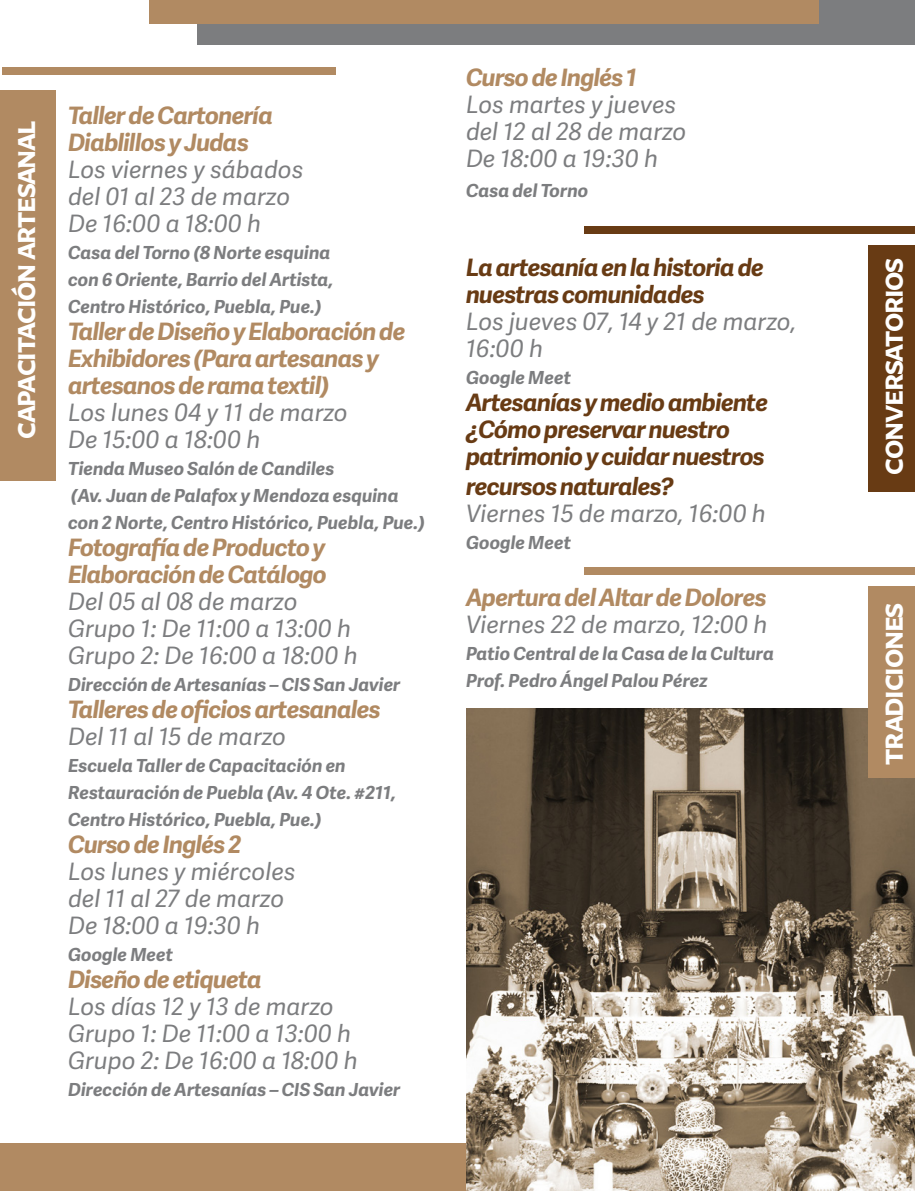
<style>
.page{position:relative;width:915px;height:1191px;background:#fff}
.page>*{position:absolute;margin:0;border:0;box-sizing:border-box;transform-origin:0 0}
.SUBS_T2{font:italic 24px/27px "Adelle Sans";color:#7c7d7f}
.SUBS_T2-2{font:italic 700 24px/27px "Adelle Sans";letter-spacing:-.03em;color:#b18a62}
.SUBS_T2-3{font:italic 700 24px/27px "Adelle Sans";letter-spacing:-.03em;color:#683b14}
.TITULOS_1{font:900 24px "Heroica";letter-spacing:-.05em;color:#fff}
.TITULOS_1-2{font:900 24px "Heroica";letter-spacing:-.07em;color:#fff}
.SUBS_T2-4{font:italic 700 18px/27px "Adelle Sans";color:#7c7d7f}
</style>
<div class="page">
<div style="left:0;top:1143px;width:914px;height:48px;background:#b18a62"></div>
<img style="left:466px;top:708px;width:448px;height:483px">
<img style="left:914px;top:0;width:1px;height:1191px">
<div style="left:197px;top:0;width:717px;height:45px;background:#7c7d7f"></div>
<div style="left:148px;top:0;width:670px;height:23px;background:#b18a62"></div>
<div style="left:0;top:90px;width:55px;height:390px;background:#b18a62"></div>
<div style="left:2px;top:68px;width:334px;height:7px;background:#b18a62"></div>
<div style="left:584px;top:226px;width:330px;height:7px;background:#683b14"></div>
<div style="left:584px;top:567px;width:330px;height:7px;background:#b18a62"></div>
<div style="left:867px;top:245px;width:47px;height:247px;background:#683b14"></div>
<div style="left:867px;top:586px;width:47px;height:191px;background:#b18a62"></div>
<p class="TITULOS_1-2" style="left:11px;top:439px;width:320px;rotate:-90deg">CAPACITACIÓN ARTESANAL</p>
<p class="SUBS_T2-2" style="left:68px;top:101px;width:206px">Taller de Cartonería</p>
<p class="SUBS_T2-2" style="left:68px;top:128px;width:182px">Diablillos y Judas</p>
<p class="SUBS_T2" style="left:68px;top:155px;width:237px">Los viernes y sábados</p>
<p class="SUBS_T2" style="left:68px;top:182px;width:223px">del 01 al 23 de marzo</p>
<p class="SUBS_T2" style="left:68px;top:209px;width:194px">De 16:00 a 18:00 h</p>
<p class="SUBS_T2-4" style="left:68px;top:238px;width:264px">Casa del Torno (8 Norte esquina</p>
<p class="SUBS_T2-4" style="left:68px;top:265px;width:267px">con 6 Oriente, Barrio del Artista,</p>
<p class="SUBS_T2-4" style="left:68px;top:292px;width:255px">Centro Histórico, Puebla, Pue.)</p>
<p class="SUBS_T2-2" style="left:68px;top:317px;width:339px">Taller de Diseño y Elaboración de<br>Exhibidores (Para artesanas y artesanos de rama textil)</p>
<p class="SUBS_T2" style="left:68px;top:398px;width:281px">Los lunes 04 y 11 de marzo</p>
<p class="SUBS_T2" style="left:68px;top:425px;width:194px">De 15:00 a 18:00 h</p>
<p class="SUBS_T2-4" style="left:68px;top:454px;width:268px">Tienda Museo Salón de Candiles</p>
<p class="SUBS_T2-4" style="left:71px;top:481px;width:329px">(Av. Juan de Palafox y Mendoza esquina</p>
<p class="SUBS_T2-4" style="left:68px;top:508px;width:358px">con 2 Norte, Centro Histórico, Puebla, Pue.)</p>
<p class="SUBS_T2-2" style="left:68px;top:533px;width:260px">Fotografía de Producto y<br>Elaboración de Catálogo</p>
<p class="SUBS_T2" style="left:68px;top:587px;width:231px">Del 05 al 08 de marzo</p>
<p class="SUBS_T2" style="left:68px;top:614px;width:284px">Grupo 1: De 11:00 a 13:00 h</p>
<p class="SUBS_T2" style="left:68px;top:641px;width:291px">Grupo 2: De 16:00 a 18:00 h</p>
<p class="SUBS_T2-4" style="left:68px;top:670px;width:334px">Dirección de Artesanías – CIS San Javier</p>
<p class="SUBS_T2-2" style="left:68px;top:695px;width:314px">Talleres de oficios artesanales</p>
<p class="SUBS_T2" style="left:68px;top:722px;width:219px">Del 11 al 15 de marzo</p>
<p class="SUBS_T2-4" style="left:68px;top:751px;width:329px">Escuela Taller de Capacitación en<br>Restauración de Puebla (Av. 4 Ote. #211,<br>Centro Histórico, Puebla, Pue.)</p>
<p class="SUBS_T2-2" style="left:68px;top:830px;width:175px">Curso de Inglés 2</p>
<p class="SUBS_T2" style="left:68px;top:857px;width:229px">Los lunes y miércoles</p>
<p class="SUBS_T2" style="left:68px;top:884px;width:217px">del 11 al 27 de marzo</p>
<p class="SUBS_T2" style="left:68px;top:911px;width:193px">De 18:00 a 19:30 h</p>
<p class="SUBS_T2-4" style="left:68px;top:940px;width:106px">Google Meet</p>
<p class="SUBS_T2-2" style="left:68px;top:965px;width:195px">Diseño de etiqueta</p>
<p class="SUBS_T2" style="left:68px;top:992px;width:267px">Los días 12 y 13 de marzo</p>
<p class="SUBS_T2" style="left:68px;top:1019px;width:284px">Grupo 1: De 11:00 a 13:00 h</p>
<p class="SUBS_T2" style="left:68px;top:1046px;width:291px">Grupo 2: De 16:00 a 18:00 h</p>
<p class="SUBS_T2-4" style="left:68px;top:1075px;width:334px">Dirección de Artesanías – CIS San Javier</p>
<p class="SUBS_T2-2" style="left:466px;top:63px;width:172px">Curso de Inglés 1</p>
<p class="SUBS_T2" style="left:466px;top:90px;width:211px">Los martes y jueves</p>
<p class="SUBS_T2" style="left:466px;top:117px;width:222px">del 12 al 28 de marzo</p>
<p class="SUBS_T2" style="left:466px;top:144px;width:193px">De 18:00 a 19:30 h</p>
<p class="SUBS_T2-4" style="left:466px;top:177px;width:124px">Casa del Torno</p>
<p class="SUBS_T2-3" style="left:466px;top:253px;width:299px">La artesanía en la historia de nuestras comunidades</p>
<p class="SUBS_T2" style="left:466px;top:307px;width:332px">Los jueves 07, 14 y 21 de marzo,<br>16:00 h</p>
<p class="SUBS_T2-4" style="left:466px;top:364px;width:106px">Google Meet</p>
<p class="SUBS_T2-3" style="left:466px;top:388px;width:303px">Artesanías y medio ambiente ¿Cómo preservar nuestro patrimonio y cuidar nuestros</p>
<p class="SUBS_T2-3" style="left:466px;top:472px;width:209px">recursos naturales?</p>
<p class="SUBS_T2" style="left:466px;top:499px;width:301px">Viernes 15 de marzo, 16:00 h</p>
<p class="SUBS_T2-4" style="left:466px;top:529px;width:106px">Google Meet</p>
<p class="SUBS_T2-2" style="left:466px;top:583px;width:302px">Apertura del Altar de Dolores</p>
<p class="SUBS_T2" style="left:466px;top:610px;width:303px">Viernes 22 de marzo, 12:00 h</p>
<p class="SUBS_T2-4" style="left:466px;top:640px;width:309px">Patio Central de la Casa de la Cultura</p>
<p class="SUBS_T2-4" style="left:466px;top:667px;width:243px">Prof. Pedro Ángel Palou Pérez</p>
<p class="TITULOS_1" style="left:878px;top:475px;width:218px;rotate:-90deg">CONVERSATORIOS</p>
<p class="TITULOS_1" style="left:878px;top:764px;width:163px;rotate:-90deg">TRADICIONES</p>
</div>
